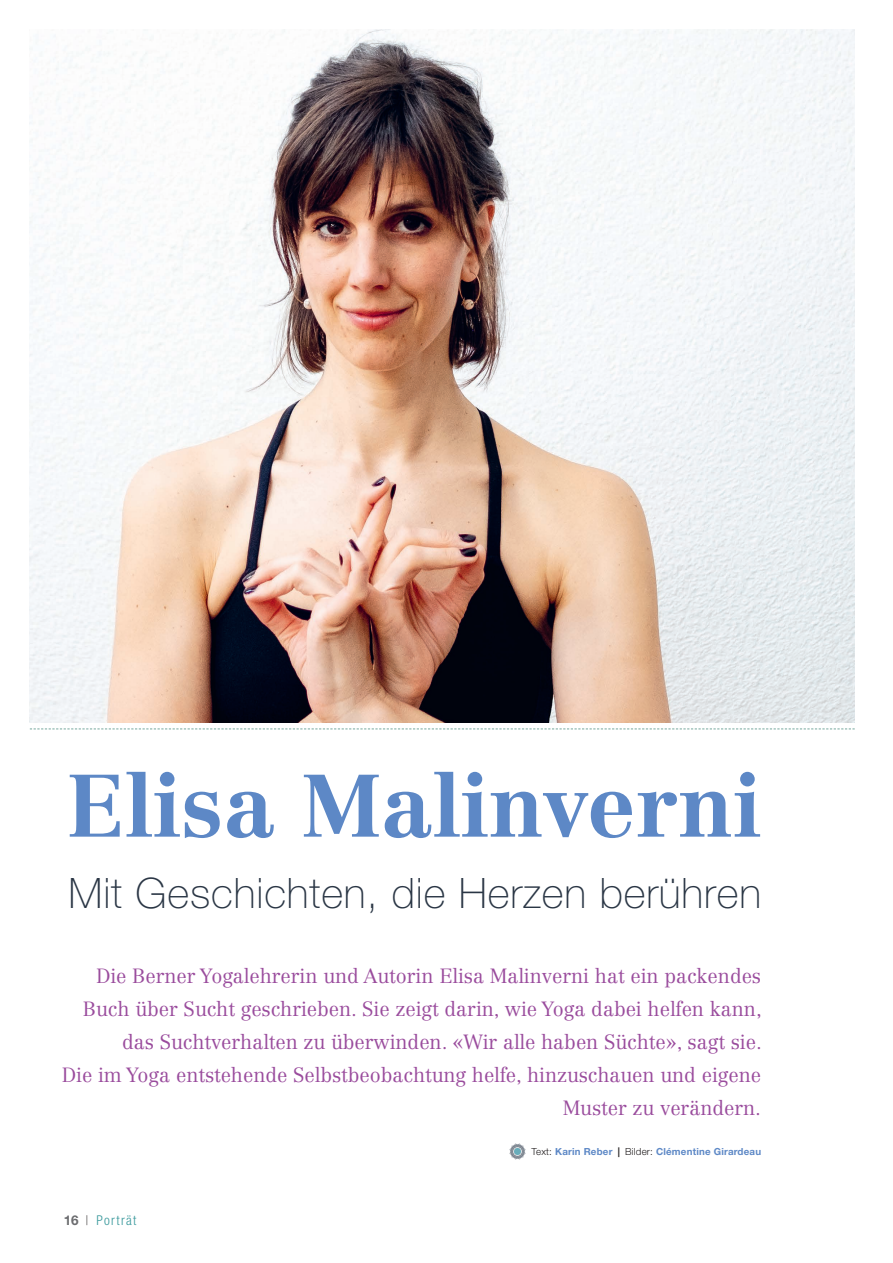
<style>
.page{position:relative;width:893px;height:1263px;background:#fff}
.page>*{position:absolute;margin:0;border:0;box-sizing:border-box;transform-origin:0 0}
.t1{font:700 87px "Centennial LT Std";letter-spacing:.005em;color:#5d88c6}
.t2{font:100 42px "Helvetica Neue LT Std";letter-spacing:.02em;color:#2a3645}
.t3{font:300 20.25px/33px "Centennial LT Std";color:#9a4c9d;text-align:right}
.t4{font:300 condensed 13.5px "Helvetica Neue LT Std";letter-spacing:.1em;color:#38989b}
.t5{font:700 9.75px "Helvetica Neue LT Std";letter-spacing:.02em;color:#5d88c6}
.s1{font-weight:300;color:#231f20}
.s2{color:#231f20}
.s3{font-weight:700;font-stretch:normal;color:#6c6d70}
.s4{font-weight:100;color:#231f20}
</style>
<div class="page">
<img style="left:30px;top:30px;width:825px;height:692px">
<img style="left:509px;top:1143px;width:17px;height:17px">
<svg style="left:30px;top:728px;width:825px;height:1px"></svg>
<h1 class="t1" style="left:67px;top:753px;width:696px">Elisa Malinverni</h1>
<h2 class="t2" style="left:69px;top:869px;width:694px">Mit Geschichten, die Herzen berühren</h2>
<p class="t3" style="left:62px;top:959px;width:701px">Die Berner Yogalehrerin und Autorin Elisa Malinverni hat ein packendes Buch über Sucht geschrieben. Sie zeigt darin, wie Yoga dabei helfen kann, das Suchtverhalten zu überwinden. «Wir alle haben Süchte», sagt sie.<br>Die im Yoga entstehende Selbstbeobachtung helfe, hinzuschauen und eigene Muster zu verändern.</p>
<p class="t5" style="left:532px;top:1145px;width:231px"><span class="s1">Text:</span> Karin Reber <span class="s2">|</span> <span class="s1">Bilder:</span> Clémentine Girardeau</p>
<p class="t4" style="left:64px;top:1212px;width:74px"><span class="s3">16</span> <span class="s4">|</span> Porträt</p>
</div>
